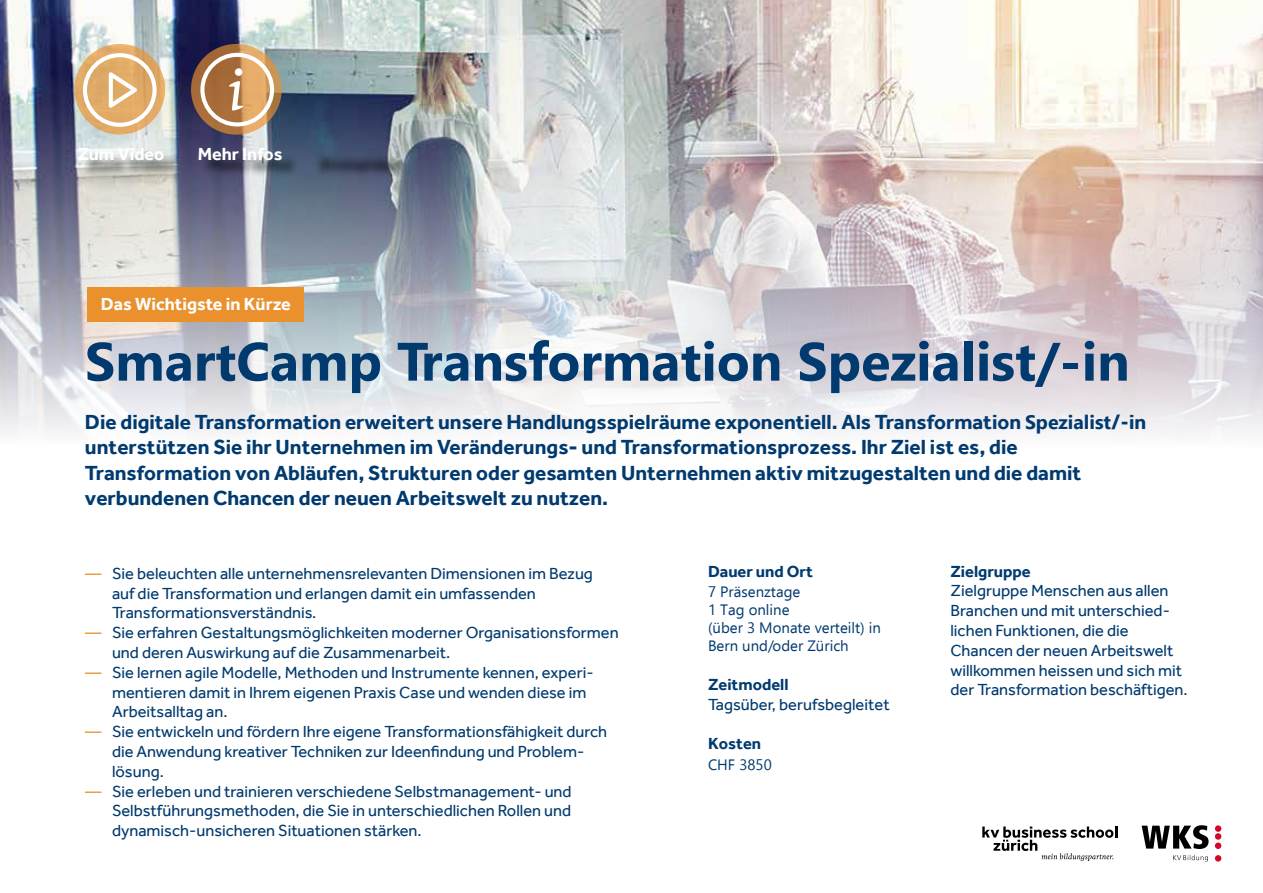
<style>
.page{position:relative;width:1263px;height:893px;background:#fff}
.page>*{position:absolute;margin:0;border:0;box-sizing:border-box;transform-origin:0 0}
.t1{font:italic 500 55.65px "Feijoa";color:#fff}
.t2{font:700 54px "Ebrima";color:#003a6f}
.t3{font:700 21px/25.2px "Effra";color:#003a6f}
.t4{font:700 18px "Effra";color:#fff}
.t5{font:16.5px/19.8px "Effra";color:#003a6f}
.t6{font:700 16.5px "Effra";color:#003a6f}
.t7{font:15px/18px "Ebrima";color:#003a6f}
.s1{font-family:"Ebrima";font-size:19.5px}
.s2{font-family:"Ebrima"}
.s3{color:#ea912e}
</style>
<div class="page">
<img style="left:0;top:0;width:1263px;height:62px">
<img style="left:0;top:62px;width:1263px;height:372px">
<div style="left:88px;top:287px;width:216px;height:35px;background:#ea912e"></div>
<div style="left:81px;top:150px;width:101px;height:28px;background:#000;opacity:.75"></div>
<svg style="left:74px;top:44px;width:91px;height:91px"></svg>
<svg style="left:83px;top:53px;width:74px;height:74px"></svg>
<div style="left:201px;top:151px;width:99px;height:27px;background:#000;opacity:.75"></div>
<svg style="left:191px;top:44px;width:91px;height:91px"></svg>
<svg style="left:200px;top:53px;width:74px;height:73px;background:#c5966a"></svg>
<div style="left:313px;top:151px;width:96px;height:27px;background:#000;opacity:.75"></div>
<svg style="left:982px;top:826px;width:135px;height:35px"></svg>
<svg style="left:1142px;top:825px;width:66px;height:24px"></svg>
<div style="left:1215px;top:825px;width:6px;height:7px;background:#d3072a;border-radius:50%"></div>
<div style="left:1215px;top:833px;width:6px;height:7px;background:#d3072a;border-radius:50%"></div>
<div style="left:1215px;top:842px;width:6px;height:7px;background:#d3072a;border-radius:50%"></div>
<div style="left:1215px;top:855px;width:6px;height:7px;background:#d3072a;border-radius:50%"></div>
<svg style="left:1173px;top:855px;width:35px;height:7px"></svg>
<p class="t4" style="left:78px;top:143px;width:88px">Zum Video</p>
<h1 class="t1" style="left:227px;top:54px;width:19px">i</h1>
<p class="t4" style="left:198px;top:143px;width:86px">Mehr Infos</p>
<p class="t4" style="left:101px;top:293px;width:191px">Das Wichtigste in Kürze</p>
<h2 class="t2" style="left:85px;top:319px;width:1046px">SmartCamp Transformation Spezialist/-in</h2>
<p class="t3" style="left:85px;top:409px;width:1063px">Die digitale Transformation erweitert unsere Handlungsspielräume exponentiell. Als Transformation <span class="s1">Spezialist</span>/<span class="s2">-</span>in unterstützen Sie ihr Unternehmen im Veränderungs- und Transformationsprozess. Ihr Ziel ist es, die Transformation von Abläufen, Strukturen oder gesamten Unternehmen aktiv mitzugestalten und die damit verbundenen Chancen der neuen Arbeitswelt zu nutzen.</p>
<p class="t5" style="left:112px;top:563px;width:482px;text-indent:-27px"><span class="s3">—</span> Sie beleuchten alle unternehmensrelevanten Dimensionen im Bezug auf die Transformation und erlangen damit ein umfassenden<br>Transformationsverständnis.</p>
<p class="t5" style="left:112px;top:622px;width:508px;text-indent:-27px"><span class="s3">—</span> Sie erfahren Gestaltungsmöglichkeiten moderner Organisationsformen und deren Auswirkung auf die Zusammenarbeit.</p>
<p class="t5" style="left:112px;top:662px;width:483px;text-indent:-27px"><span class="s3">—</span> Sie lernen agile Modelle, Methoden und Instrumente kennen, experi&shy;mentieren damit in Ihrem eigenen Praxis Case und wenden diese im<br>Arbeitsalltag an.</p>
<p class="t5" style="left:112px;top:721px;width:496px;text-indent:-27px"><span class="s3">—</span> Sie entwickeln und fördern Ihre eigene Transformationsfähigkeit durch die Anwendung kreativer Techniken zur Ideenfindung und Problem&shy;lösung.</p>
<p class="t5" style="left:112px;top:781px;width:461px;text-align:justify;text-indent:-27px"><span class="s3">—</span> Sie erleben und trainieren verschiedene Selbstmanagement- und Selbstführungsmethoden, die Sie in unterschiedlichen Rollen und dynamisch-unsicheren Situationen stärken.</p>
<p class="t6" style="left:708px;top:561px;width:106px">Dauer und Ort</p>
<p class="t7" style="left:708px;top:582px;width:174px">7 Präsenztage<br>1 Tag online<br>(über 3 Monate verteilt) in<br>Bern und/oder Zürich</p>
<p class="t6" style="left:708px;top:674px;width:82px">Zeitmodell</p>
<p class="t5" style="left:708px;top:694px;width:183px">Tagsüber, berufsbegleitet</p>
<p class="t6" style="left:708px;top:734px;width:55px">Kosten</p>
<p class="t7" style="left:708px;top:755px;width:65px">CHF 3850</p>
<p class="t6" style="left:950px;top:561px;width:82px">Zielgruppe</p>
<p class="t5" style="left:950px;top:581px;width:239px">Zielgruppe Menschen aus allen<br>Branchen und mit unterschied&shy;lichen Funktionen, die die<br>Chancen der neuen Arbeitswelt willkommen heissen und sich mit der Transformation beschäftigen.</p>
</div>
